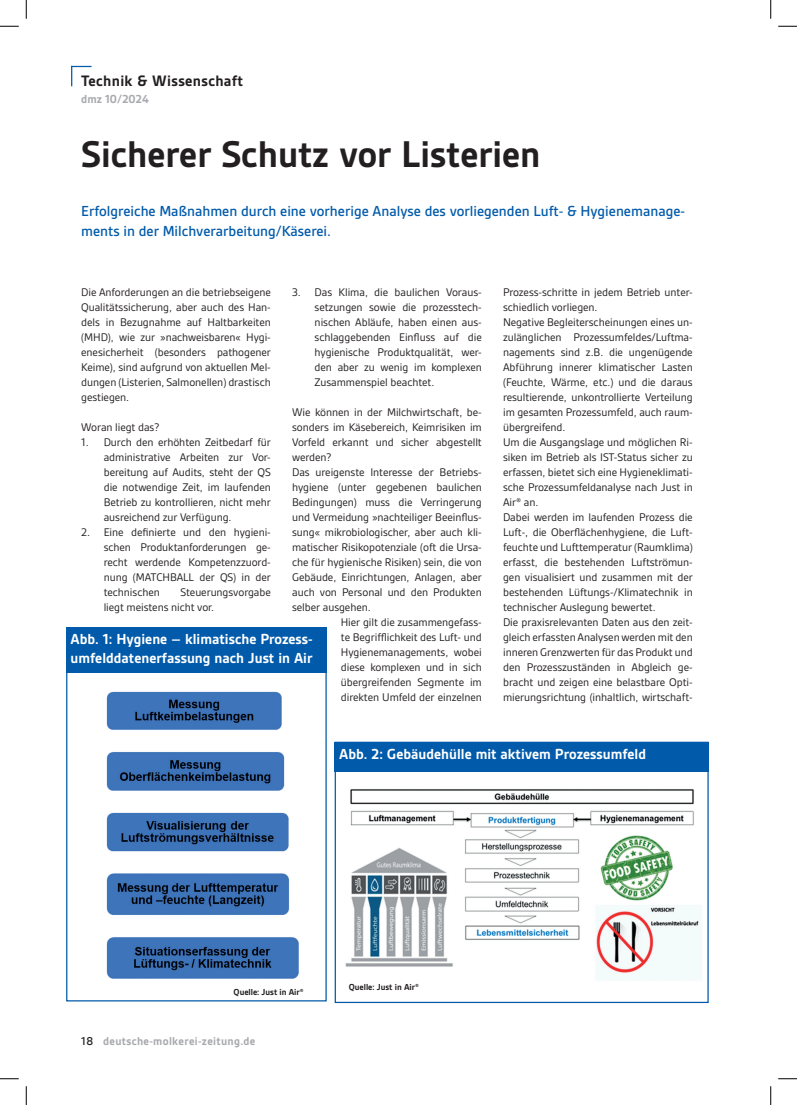
<style>
.page{position:relative;width:797px;height:1105px;background:#fff}
.page>*{position:absolute;margin:0;border:0;box-sizing:border-box;transform-origin:0 0}
.t1{font:700 40px "Gesta";color:#231f20}
.t2{font:700 16.25px "Gesta";letter-spacing:.02em;color:#231f20}
.t3{font:500 15.62px/20px "Gesta";color:#015aaa}
.t4{font:700 15.62px/18.8px "Gesta";color:#fff}
.t5{font:700 12.5px "Gesta";color:#a8a9ad}
.t6{font:700 12.25px "Gesta";letter-spacing:.025em;color:#a8a9ad}
.t7{font:11.88px/15px "Gesta";letter-spacing:-.005em;color:#231f20;text-align:justify}
.t8{font:700 9.38px "Gesta";letter-spacing:-.005em;color:#231f20}
.s1{font-weight:500;color:#231f20}
</style>
<div class="page">
<svg style="left:71px;top:66px;width:20px;height:20px"></svg>
<div style="left:335px;top:742px;width:373px;height:261px;border:1px solid #015aaa"></div>
<div style="left:335px;top:743px;width:373px;height:29px;background:#015aaa"></div>
<img style="left:345px;top:789px;width:357px;height:191px">
<img style="left:106px;top:691px;width:193px;height:288px">
<div style="left:66px;top:627px;width:261px;height:45px;background:#015aaa"></div>
<svg style="left:0;top:25px;width:19px;height:2px"></svg>
<svg style="left:778px;top:25px;width:19px;height:2px"></svg>
<svg style="left:0;top:1078px;width:19px;height:1px"></svg>
<svg style="left:778px;top:1078px;width:19px;height:1px"></svg>
<svg style="left:25px;top:0;width:2px;height:19px"></svg>
<svg style="left:25px;top:1086px;width:2px;height:19px"></svg>
<svg style="left:770px;top:0;width:1px;height:19px"></svg>
<svg style="left:770px;top:1086px;width:1px;height:19px"></svg>
<h2 class="t2" style="left:81px;top:72px;width:164px">Technik &amp; Wissenschaft</h2>
<p class="t5" style="left:81px;top:91px;width:69px">dmz 10/2024</p>
<h1 class="t1" style="left:81px;top:132px;width:461px">Sicherer Schutz vor Listerien</h1>
<h3 class="t3" style="left:81px;top:201px;width:605px">Erfolgreiche Maßnahmen durch eine vorherige Analyse des vorliegenden Luft- &amp; Hygienemanage&shy;ments in der Milchverarbeitung/Käserei.</h3>
<p class="t7" style="left:315px;top:285px;width:169px;text-indent:-23px">3. Das Klima, die baulichen Voraus&shy;setzungen sowie die prozesstech&shy;nischen Abläufe, haben einen aus&shy;schlaggebenden Einfluss auf die hygienische Produktqualität, wer&shy;den aber zu wenig im komplexen Zusammenspiel beachtet.</p>
<p class="t7" style="left:292px;top:405px;width:191px">Wie können in der Milchwirtschaft, be-</p>
<p class="t7" style="left:292px;top:420px;width:191px">sonders im Käsebereich, Keimrisiken im</p>
<p class="t7" style="left:292px;top:435px;width:191px">Vorfeld erkannt und sicher abgestellt</p>
<p class="t7" style="left:292px;top:450px;width:41px">werden?</p>
<p class="t7" style="left:292px;top:465px;width:191px">Das ureigenste Interesse der Betriebs-</p>
<p class="t7" style="left:292px;top:480px;width:191px">hygiene (unter gegebenen baulichen</p>
<p class="t7" style="left:292px;top:495px;width:191px">Bedingungen) muss die Verringerung</p>
<p class="t7" style="left:292px;top:510px;width:191px">und Vermeidung »nachteiliger Beeinflus-</p>
<p class="t7" style="left:292px;top:525px;width:191px">sung« mikrobiologischer, aber auch kli-</p>
<p class="t7" style="left:292px;top:540px;width:191px">matischer Risikopotenziale (oft die Ursa-</p>
<p class="t7" style="left:292px;top:555px;width:191px">che für hygienische Risiken) sein, die von</p>
<p class="t7" style="left:292px;top:570px;width:191px">Gebäude, Einrichtungen, Anlagen, aber</p>
<p class="t7" style="left:292px;top:585px;width:191px">auch von Personal und den Produkten</p>
<p class="t7" style="left:292px;top:600px;width:80px">selber ausgehen.</p>
<p class="t7" style="left:341px;top:615px;width:142px">Hier gilt die zusammengefass-</p>
<p class="t7" style="left:341px;top:630px;width:142px">te Begrifflichkeit des Luft- und</p>
<p class="t7" style="left:341px;top:645px;width:142px">Hygienemanagements, wobei</p>
<p class="t7" style="left:341px;top:660px;width:142px">diese komplexen und in sich</p>
<p class="t7" style="left:341px;top:675px;width:142px">übergreifenden Segmente im</p>
<p class="t7" style="left:341px;top:690px;width:142px">direkten Umfeld der einzelnen</p>
<p class="t7" style="left:81px;top:285px;width:191px">Die Anforderungen an die betriebseigene Qualitätssicherung, aber auch des Han&shy;dels in Bezugnahme auf Haltbarkeiten (MHD), wie zur »nachweisbaren« Hygi&shy;enesicherheit (besonders pathogener Keime), sind aufgrund von aktuellen Mel&shy;dungen (Listerien, Salmonellen) drastisch gestiegen.</p>
<p class="t7" style="left:81px;top:420px;width:79px">Woran liegt das?</p>
<p class="t7" style="left:104px;top:435px;width:169px;text-indent:-23px">1. Durch den erhöhten Zeitbedarf für administrative Arbeiten zur Vor&shy;bereitung auf Audits, steht der QS die notwendige Zeit, im laufenden Betrieb zu kontrollieren, nicht mehr ausreichend zur Verfügung.</p>
<p class="t7" style="left:104px;top:525px;width:169px;text-indent:-23px">2. Eine definierte und den hygieni&shy;schen Produktanforderungen ge&shy;recht werdende Kompetenzzuord&shy;nung (MATCHBALL der QS) in der technischen</p>
<p class="t7" style="left:104px;top:585px;width:169px;text-indent:77px">Steuerungsvorgabe liegt meistens nicht vor.</p>
<h3 class="t4" style="left:71px;top:630px;width:244px">Abb. 1: Hygiene – klimatische Prozess&shy;umfelddatenerfassung nach Just in Air</h3>
<p class="t7" style="left:503px;top:285px;width:191px;text-align:left">Prozess-schritte in jedem Betrieb unter&shy;schiedlich vorliegen.<br>Negative Begleiterscheinungen eines un&shy;zulänglichen Prozessumfeldes/Luftma&shy;nagements sind z.B. die ungenügende Abführung innerer klimatischer Lasten (Feuchte, Wärme, etc.) und die daraus resultierende, unkontrollierte Verteilung im gesamten Prozessumfeld, auch raum&shy;übergreifend.<br>Um die Ausgangslage und möglichen Ri&shy;siken im Betrieb als IST-Status sicher zu erfassen, bietet sich eine Hygieneklimati&shy;sche Prozessumfeldanalyse nach Just in Air® an.<br>Dabei werden im laufenden Prozess die Luft-, die Oberflächenhygiene, die Luft&shy;feuchte und Lufttemperatur (Raumklima) erfasst, die bestehenden Luftströmun&shy;gen visualisiert und zusammen mit der bestehenden Lüftungs-/Klimatechnik in technischer Auslegung bewertet.<br>Die praxisrelevanten Daten aus den zeit&shy;gleich erfassten Analysen werden mit den inneren Grenzwerten für das Produkt und den Prozesszuständen in Abgleich ge&shy;bracht und zeigen eine belastbare Opti&shy;mierungsrichtung (inhaltlich, wirtschaft-</p>
<h3 class="t4" style="left:339px;top:745px;width:308px">Abb. 2: Gebäudehülle mit aktivem Prozessumfeld</h3>
<p class="t8" style="left:234px;top:987px;width:71px">Quelle: Just in Air®</p>
<p class="t6" style="left:81px;top:1034px;width:176px"><span class="s1">18</span> deutsche-molkerei-zeitung.de</p>
<p class="t8" style="left:349px;top:981px;width:71px">Quelle: Just in Air®</p>
</div>
